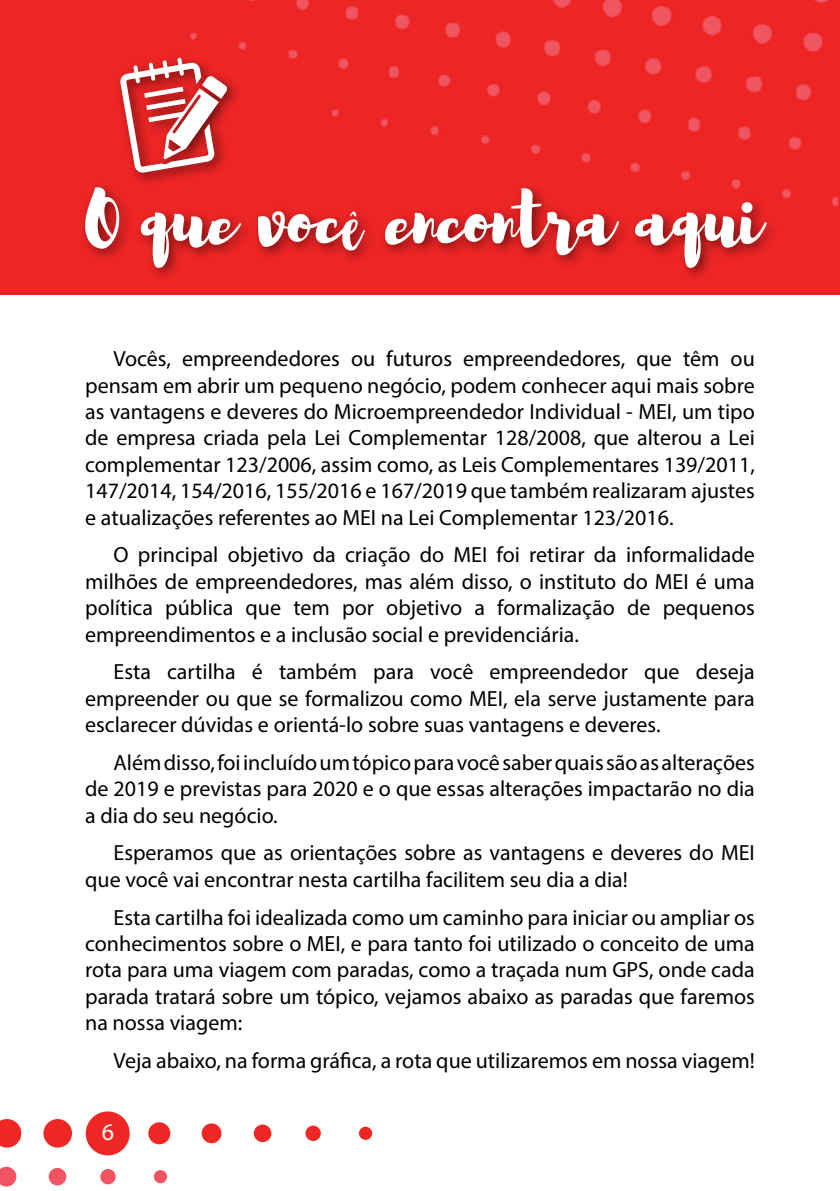
<style>
.page{position:relative;width:840px;height:1191px;background:#fff}
.page>*{position:absolute;margin:0;border:0;box-sizing:border-box;transform-origin:0 0}
.t1{font:72px "Brusher";color:#fff}
.t2{font:24px "Myriad Pro";color:#fff}
.t3{font:22px/26.4px "Myriad Pro";color:#000;text-align:justify}
.s1{font-family:"Annamellia";font-size:80px}
</style>
<div class="page">
<svg style="left:0;top:1166px;width:16px;height:20px"></svg>
<div style="left:49px;top:1167px;width:17px;height:18px;background:#f05462;border-radius:50%"></div>
<div style="left:100px;top:1169px;width:16px;height:15px;background:#f05462;border-radius:50%"></div>
<div style="left:154px;top:1170px;width:13px;height:13px;background:#f05462;border-radius:50%"></div>
<svg style="left:0;top:1119px;width:21px;height:28px"></svg>
<div style="left:43px;top:1119px;width:29px;height:28px;background:#ee2725;border-radius:50%"></div>
<div style="left:86px;top:1111px;width:44px;height:44px;background:#ee2725;border-radius:50%"></div>
<div style="left:148px;top:1122px;width:22px;height:22px;background:#ee2725;border-radius:50%"></div>
<div style="left:201px;top:1123px;width:20px;height:20px;background:#ee2725;border-radius:50%"></div>
<div style="left:254px;top:1124px;width:17px;height:18px;background:#ee2725;border-radius:50%"></div>
<div style="left:305px;top:1125px;width:15px;height:16px;background:#ee2725;border-radius:50%"></div>
<div style="left:359px;top:1126px;width:13px;height:13px;background:#ee2725;border-radius:50%"></div>
<div style="left:0;top:0;width:839px;height:295px;background:#ee2525"></div>
<div style="left:78px;top:181px;width:702px;height:101px;background:#000;opacity:.49"></div>
<div style="left:114px;top:52px;width:127px;height:135px;background:#000;opacity:.53"></div>
<svg style="left:120px;top:58px;width:107px;height:115px"></svg>
<h1 class="t1" style="left:85px;top:181px;width:675px">O que voc<span class="s1">ê</span> encontra aqui</h1>
<p class="t3" style="left:85px;top:345px;width:671px;text-indent:28px">Vocês, empreendedores ou futuros empreendedores, que têm ou pensam em abrir um pequeno negócio, podem conhecer aqui mais sobre as vantagens e deveres do Microempreendedor Individual - MEI, um tipo de empresa criada pela Lei Complementar 128/2008, que alterou a Lei complementar 123/2006, assim como, as Leis Complementares 139/2011, 147/2014, 154/2016, 155/2016 e 167/2019 que também realizaram ajustes e atualizações referentes ao MEI na Lei Complementar 123/2016.</p>
<p class="t3" style="left:85px;top:541px;width:670px;text-indent:28px">O principal objetivo da criação do MEI foi retirar da informalidade milhões de empreendedores, mas além disso, o instituto do MEI é uma política pública que tem por objetivo a formalização de pequenos empreendimentos e a inclusão social e previdenciária.</p>
<p class="t3" style="left:85px;top:658px;width:671px;text-indent:28px">Esta cartilha é também para você empreendedor que deseja empreender ou que se formalizou como MEI, ela serve justamente para esclarecer dúvidas e orientá-lo sobre suas vantagens e deveres.</p>
<p class="t3" style="left:85px;top:749px;width:671px;text-indent:28px">Além disso, foi incluído um tópico para você saber quais são as alterações de 2019 e previstas para 2020 e o que essas alterações impactarão no dia a dia do seu negócio.</p>
<p class="t3" style="left:85px;top:839px;width:670px;text-indent:28px">Esperamos que as orientações sobre as vantagens e deveres do MEI que você vai encontrar nesta cartilha facilitem seu dia a dia!</p>
<p class="t3" style="left:85px;top:903px;width:670px;text-indent:28px">Esta cartilha foi idealizada como um caminho para iniciar ou ampliar os conhecimentos sobre o MEI, e para tanto foi utilizado o conceito de uma rota para uma viagem com paradas, como a traçada num GPS, onde cada parada tratará sobre um tópico, vejamos abaixo as paradas que faremos na nossa viagem:</p>
<p class="t3" style="left:113px;top:1047px;width:642px">Veja abaixo, na forma gráfica, a rota que utilizaremos em nossa viagem!</p>
<p class="t2" style="left:102px;top:1117px;width:14px">6</p>
</div>
